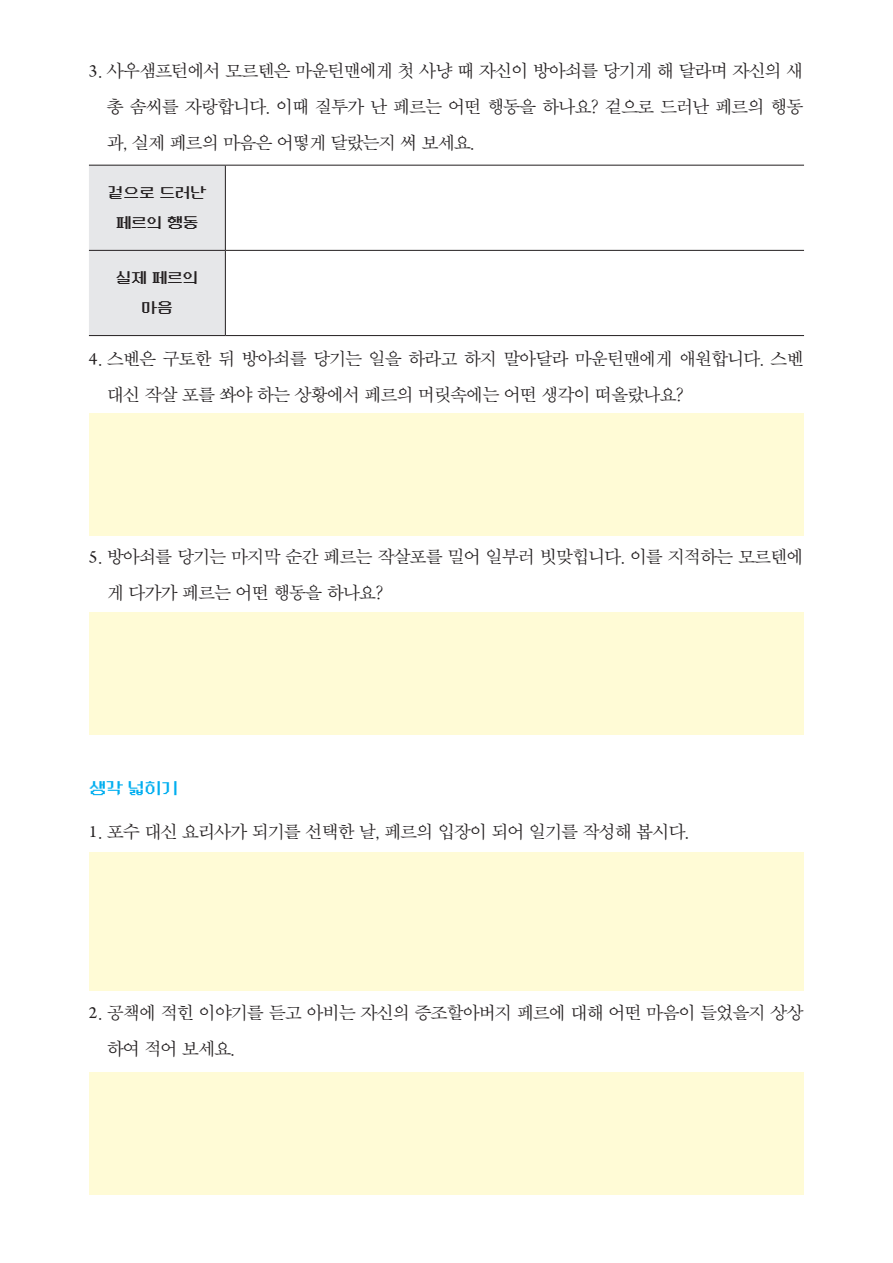
<style>
.page{position:relative;width:893px;height:1263px;background:#fff}
.page>*{position:absolute;margin:0;border:0;box-sizing:border-box;transform-origin:0 0}
.t1{font:18px/36px "SMSS Myung Jo 10 Std";letter-spacing:-.105em;color:#231f20}
.t2{font:17.25px "Neo Dunggeunmo Pro";color:#00aeef}
.t3{font:15.75px/30px "Neo Dunggeunmo Pro";letter-spacing:-.01em;color:#231f20;text-align:center}
.s1{font-family:"Arno Pro"}
</style>
<div class="page">
<div style="left:89px;top:852px;width:715px;height:138px;background:#fffbd6"></div>
<div style="left:89px;top:1072px;width:715px;height:123px;background:#fffbd6"></div>
<div style="left:89px;top:413px;width:715px;height:123px;background:#fffbd6"></div>
<div style="left:89px;top:612px;width:715px;height:123px;background:#fffbd6"></div>
<div style="left:89px;top:166px;width:136px;height:169px;background:#e6e7e9"></div>
<hr style="left:89px;top:165px;width:136px;height:1px;background:#231f20">
<hr style="left:225px;top:165px;width:579px;height:1px;background:#231f20">
<hr style="left:89px;top:250px;width:136px;height:1px;background:#231f20">
<hr style="left:225px;top:250px;width:579px;height:1px;background:#231f20">
<hr style="left:89px;top:335px;width:136px;height:1px;background:#231f20">
<hr style="left:225px;top:335px;width:579px;height:1px;background:#231f20">
<hr style="left:225px;top:166px;width:1px;height:84px;background:#231f20">
<hr style="left:225px;top:251px;width:1px;height:84px;background:#231f20">
<p class="t1" style="left:107px;top:53px;width:699px;text-align:justify;text-indent:-18px"><span class="s1">3</span>. 사우샘프턴에서 모르텐은 마운틴맨에게 첫 사냥 때 자신이 방아쇠를 당기게 해 달라며 자신의 새 총 솜씨를 자랑합니다. 이때 질투가 난 페르는 어떤 행동을 하나요? 겉으로 드러난 페르의 행동 과, 실제 페르의 마음은 어떻게 달랐는지 써 보세요.</p>
<p class="t3" style="left:108px;top:178px;width:100px">겉으로 드러난 페르의 행동</p>
<p class="t3" style="left:116px;top:263px;width:84px">실제 페르의 마음</p>
<p class="t1" style="left:107px;top:341px;width:699px;text-indent:-18px"><span class="s1">4</span>. 스벤은 구토한 뒤 방아쇠를 당기는 일을 하라고 하지 말아달라 마운틴맨에게 애원합니다. 스벤 대신 작살 포를 쏴야 하는 상황에서 페르의 머릿속에는 어떤 생각이 떠올랐나요?</p>
<p class="t1" style="left:107px;top:539px;width:699px;text-indent:-18px"><span class="s1">5</span>. 방아쇠를 당기는 마지막 순간 페르는 작살포를 밀어 일부러 빗맞힙니다. 이를 지적하는 모르텐에 게 다가가 페르는 어떤 행동을 하나요?</p>
<p class="t2" style="left:89px;top:780px;width:91px">생각 넓히기</p>
<p class="t1" style="left:89px;top:815px;width:602px"><span class="s1">1</span>. 포수 대신 요리사가 되기를 선택한 날, 페르의 입장이 되어 일기를 작성해 봅시다.</p>
<p class="t1" style="left:107px;top:995px;width:699px;text-indent:-18px"><span class="s1">2</span>. 공책에 적힌 이야기를 듣고 아비는 자신의 증조할아버지 페르에 대해 어떤 마음이 들었을지 상상 하여 적어 보세요.</p>
</div>
